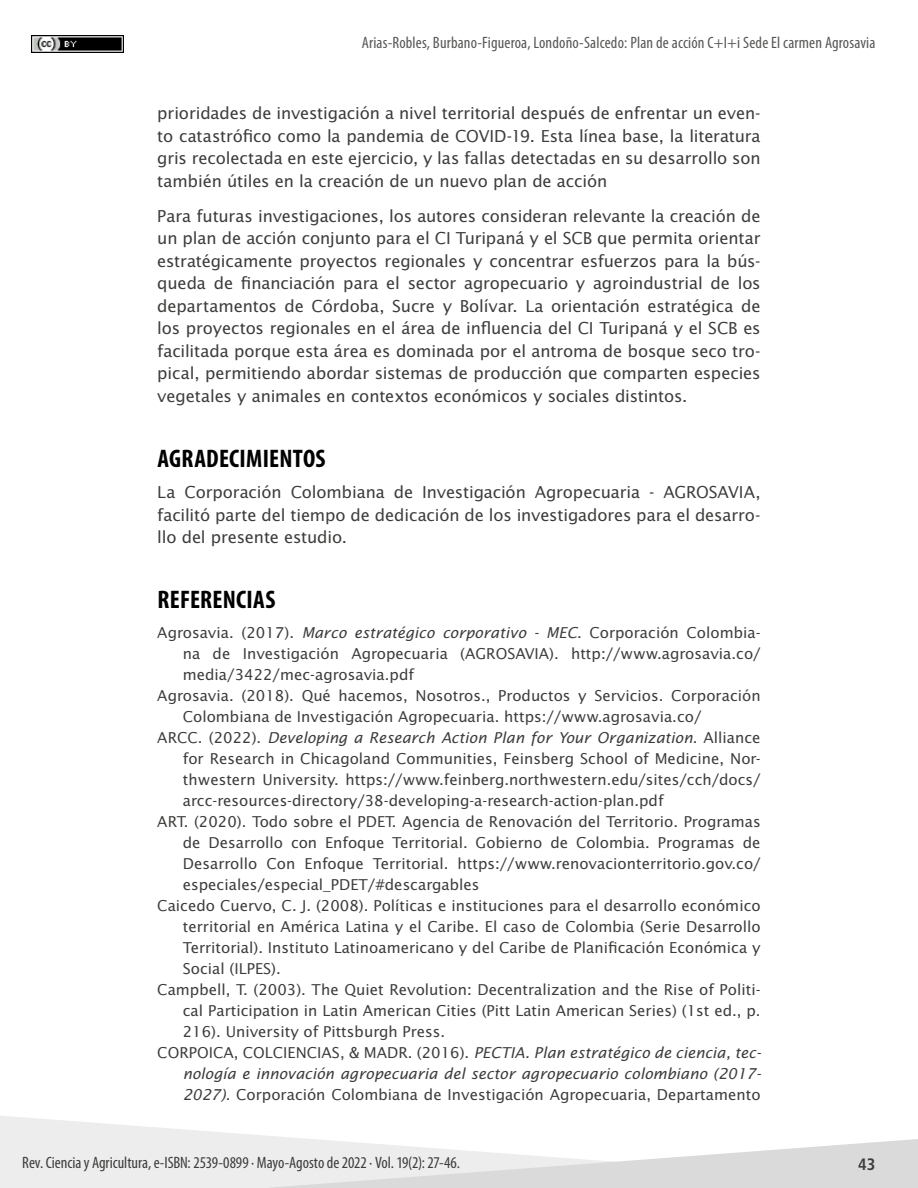
<style>
.page{position:relative;width:918px;height:1188px;background:#fff}
.page>*{position:absolute;margin:0;border:0;box-sizing:border-box;transform-origin:0 0}
.t1{font:700 condensed 25.5px "Myriad Pro";letter-spacing:.01em;color:#000}
.t2{font:16.5px/22.5px "Lucida Sans Std";letter-spacing:-.01em;color:#3c3c3b;text-align:justify}
.t3{font:condensed 16.5px "Myriad Pro";letter-spacing:.01em;color:#575756}
.t4{font:condensed 16.5px "Myriad Pro";letter-spacing:-.005em;color:#3c3c3b}
.t5{font:700 condensed 16.5px "Frutiger LT Std";color:#3c3c3b}
.t6{font:15px "Lucida Sans Std";color:#3c3c3b}
.t7{font:italic 15px "Lucida Sans Std";color:#3c3c3b}
.s1{font-style:italic}
.s2{font-style:normal}
</style>
<div class="page">
<img style="left:31px;top:36px;width:92px;height:17px">
<svg style="left:0;top:1116px;width:305px;height:72px;fill:#ededed"></svg>
<svg style="left:269px;top:1139px;width:649px;height:49px"></svg>
<p class="t3" style="left:362px;top:33px;width:515px">Arias-Robles, Burbano-Figueroa, Londoño-Salcedo: Plan de acción C+I+i Sede El carmen Agrosavia</p>
<p class="t2" style="left:157px;top:102px;width:605px">prioridades de investigación a nivel territorial después de enfrentar un even&shy;to catastrófico como la pandemia de COVID-19. Esta línea base, la literatura gris recolectada en este ejercicio, y las fallas detectadas en su desarrollo son también útiles en la creación de un nuevo plan de acción</p>
<p class="t2" style="left:157px;top:205px;width:605px">Para futuras investigaciones, los autores consideran relevante la creación de un plan de acción conjunto para el CI Turipaná y el SCB que permita orientar estratégicamente proyectos regionales y concentrar esfuerzos para la bús&shy;queda de financiación para el sector agropecuario y agroindustrial de los departamentos de Córdoba, Sucre y Bolívar. La orientación estratégica de los proyectos regionales en el área de influencia del CI Turipaná y el SCB es facilitada porque esta área es dominada por el antroma de bosque seco tro&shy;pical, permitiendo abordar sistemas de producción que comparten especies vegetales y animales en contextos económicos y sociales distintos.</p>
<h1 class="t1" style="left:158px;top:443px;width:170px">AGRADECIMIENTOS</h1>
<p class="t2" style="left:157px;top:481px;width:605px">La Corporación Colombiana de Investigación Agropecuaria - AGROSAVIA, facilitó parte del tiempo de dedicación de los investigadores para el desarro&shy;llo del presente estudio.</p>
<h1 class="t1" style="left:158px;top:584px;width:119px">REFERENCIAS</h1>
<p class="t6" style="left:157px;top:624px;width:605px">Agrosavia. (2017). <span class="s1">Marco estratégico corporativo - MEC</span>. Corporación Colombia-</p>
<p class="t6" style="left:183px;top:645px;width:579px">na de Investigación Agropecuaria (AGROSAVIA). http://www.agrosavia.co/</p>
<p class="t6" style="left:183px;top:666px;width:233px">media/3422/mec-agrosavia.pdf</p>
<p class="t6" style="left:157px;top:687px;width:605px">Agrosavia. (2018). Qué hacemos, Nosotros., Productos y Servicios. Corporación</p>
<p class="t6" style="left:183px;top:708px;width:520px">Colombiana de Investigación Agropecuaria. https://www.agrosavia.co/</p>
<p class="t7" style="left:157px;top:729px;width:605px"><span class="s2">ARCC. (2022).</span> Developing a Research Action Plan for Your Organization<span class="s2">. Alliance</span></p>
<p class="t6" style="left:183px;top:750px;width:579px">for Research in Chicagoland Communities, Feinsberg School of Medicine, Nor-</p>
<p class="t6" style="left:183px;top:771px;width:579px">thwestern University. https://www.feinberg.northwestern.edu/sites/cch/docs/</p>
<p class="t6" style="left:183px;top:792px;width:482px">arcc-resources-directory/38-developing-a-research-action-plan.pdf</p>
<p class="t6" style="left:157px;top:813px;width:605px">ART. (2020). Todo sobre el PDET. Agencia de Renovación del Territorio. Programas</p>
<p class="t6" style="left:183px;top:834px;width:579px">de Desarrollo con Enfoque Territorial. Gobierno de Colombia. Programas de</p>
<p class="t6" style="left:183px;top:855px;width:579px">Desarrollo Con Enfoque Territorial. https://www.renovacionterritorio.gov.co/</p>
<p class="t6" style="left:183px;top:876px;width:298px">especiales/especial_PDET/#descargables</p>
<p class="t6" style="left:157px;top:897px;width:605px">Caicedo Cuervo, C. J. (2008). Políticas e instituciones para el desarrollo económico</p>
<p class="t6" style="left:183px;top:918px;width:579px">territorial en América Latina y el Caribe. El caso de Colombia (Serie Desarrollo</p>
<p class="t6" style="left:183px;top:939px;width:579px">Territorial). Instituto Latinoamericano y del Caribe de Planificación Económica y</p>
<p class="t6" style="left:183px;top:960px;width:100px">Social (ILPES).</p>
<p class="t6" style="left:157px;top:981px;width:605px">Campbell, T. (2003). The Quiet Revolution: Decentralization and the Rise of Politi-</p>
<p class="t6" style="left:183px;top:1002px;width:579px">cal Participation in Latin American Cities (Pitt Latin American Series) (1st ed., p.</p>
<p class="t6" style="left:183px;top:1023px;width:264px">216). University of Pittsburgh Press.</p>
<p class="t7" style="left:157px;top:1044px;width:605px"><span class="s2">CORPOICA, COLCIENCIAS, &amp; MADR. (2016).</span> PECTIA. Plan estratégico de ciencia, tec-</p>
<p class="t7" style="left:183px;top:1065px;width:579px">nología e innovación agropecuaria del sector agropecuario colombiano (2017-</p>
<p class="t6" style="left:183px;top:1086px;width:579px"><span class="s1">2027)</span>. Corporación Colombiana de Investigación Agropecuaria, Departamento</p>
<p class="t4" style="left:22px;top:1153px;width:439px">Rev. Ciencia y Agricultura, e-ISBN: 2539-0899 ∙ Mayo-Agosto de 2022 ∙ Vol. 19(2): 27-46.</p>
<p class="t5" style="left:858px;top:1154px;width:19px">43</p>
</div>
